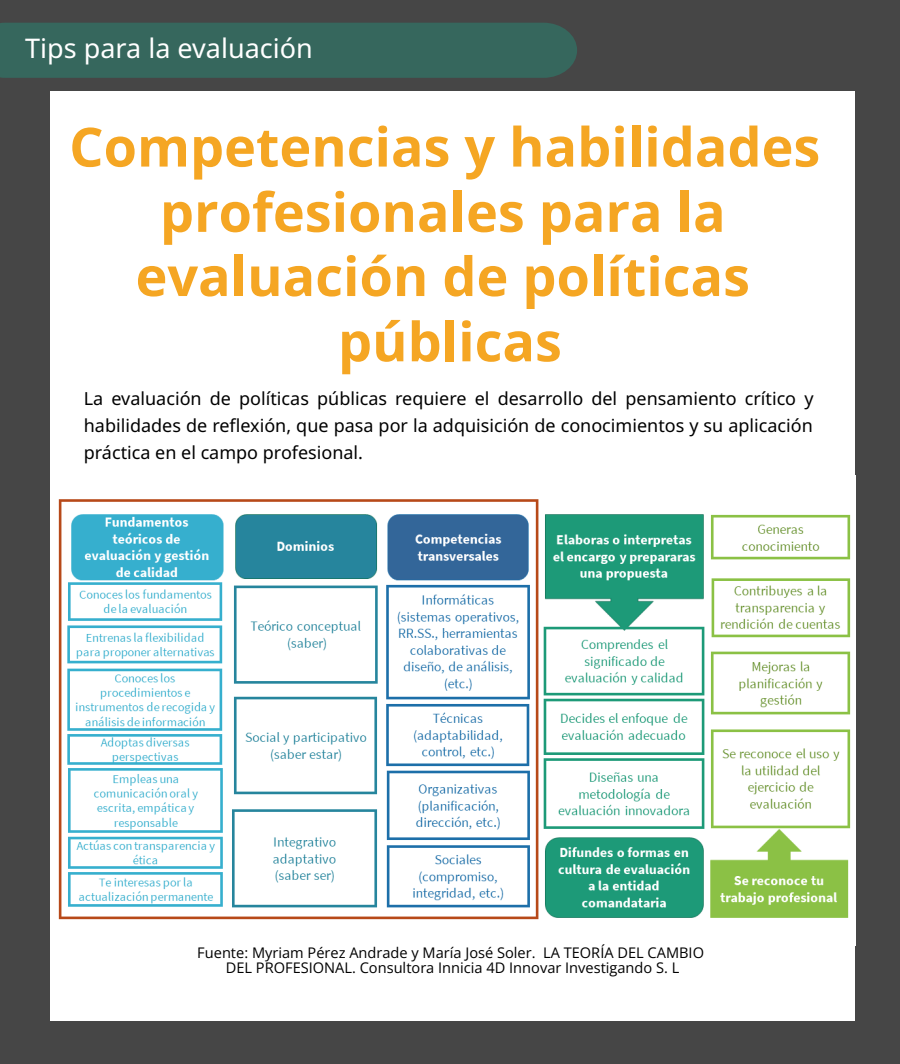
<style>
.page{position:relative;width:900px;height:1064px;background:#fff}
.page>*{position:absolute;margin:0;border:0;box-sizing:border-box;transform-origin:0 0}
.t1{font:700 54px/64.8px "Open Sans";color:#f5a623;text-align:center}
.t2{font:27px "Noto Sans";color:#fff}
.t3{font:18px/27px "Noto Sans";color:#000;text-align:justify}
.t4{font:14.7px/14.7px "Open Sans";color:#000;text-align:center}
</style>
<div class="page">
<div style="left:0;top:0;width:900px;height:1063px;background:#464646"></div>
<div style="left:51px;top:91px;width:804px;height:929px;background:#fff"></div>
<div style="left:0;top:23px;width:577px;height:55px;background:#36675d"></div>
<img style="left:58px;top:475px;width:798px;height:470px">
<h2 class="t2" style="left:25px;top:29px;width:289px">Tips para la evaluación</h2>
<h1 class="t1" style="left:69px;top:113px;width:753px">Competencias y habilidades profesionales para la evaluación de políticas públicas</h1>
<p class="t3" style="left:84px;top:384px;width:731px">La evaluación de políticas públicas requiere el desarrollo del pensamiento crítico y habilidades de reflexión, que pasa por la adquisición de conocimientos y su aplicación práctica en el campo profesional.</p>
<p class="t4" style="left:197px;top:944px;width:508px">Fuente: Myriam Pérez Andrade y María José Soler. LA TEORÍA DEL CAMBIO<br>DEL PROFESIONAL. Consultora Innicia 4D Innovar Investigando S. L</p>
</div>
